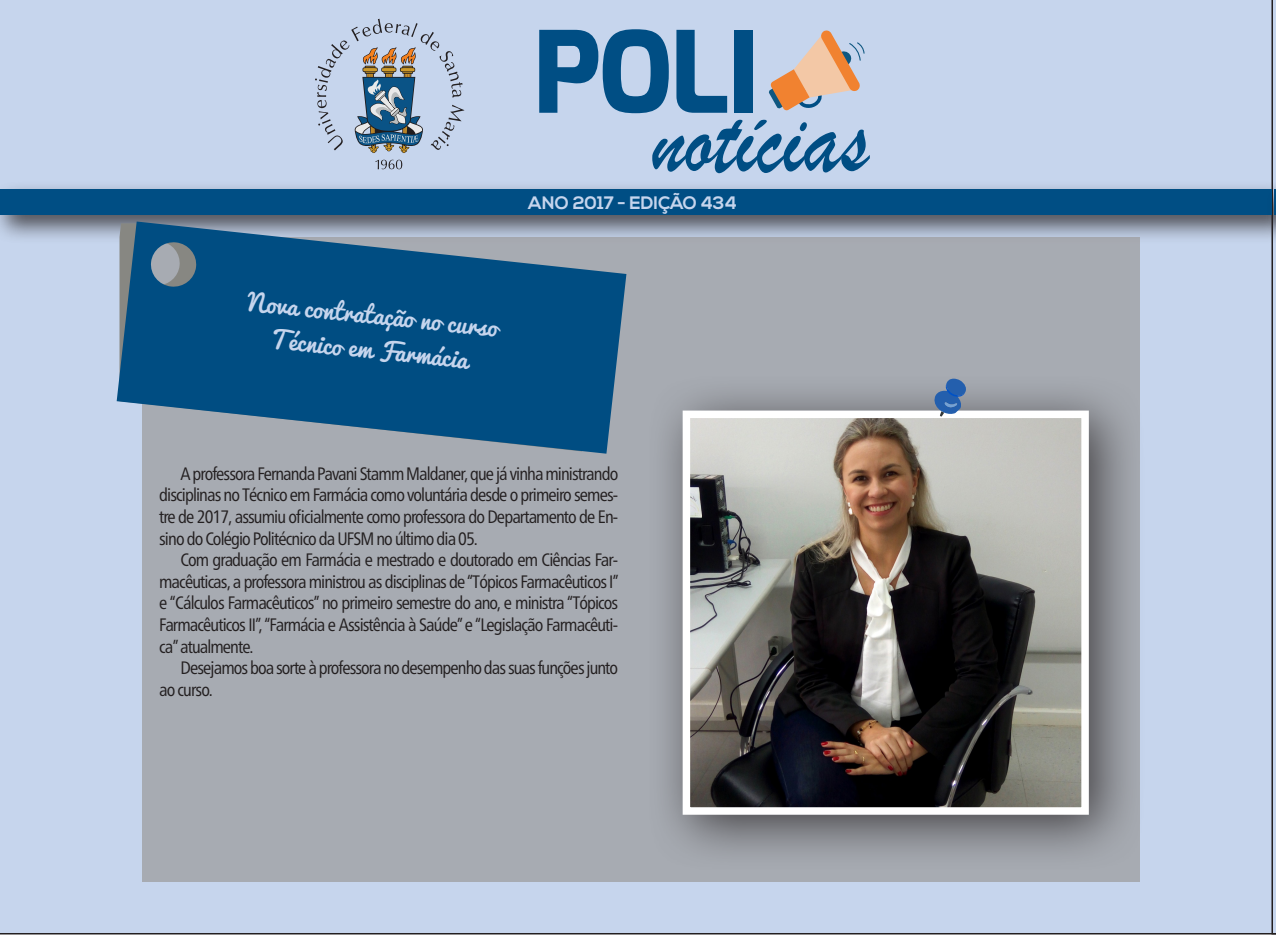
<style>
.page{position:relative;width:1276px;height:936px;background:#fff}
.page>*{position:absolute;margin:0;border:0;box-sizing:border-box;transform-origin:0 0}
.t1{font:24px/34.5px "Pacifico";color:#c6d5ed;text-align:center}
.t2{font:condensed 18px/21.6px "Frutiger Neue LTW1 G";letter-spacing:-.05em;color:#231f20;text-align:justify}
.t3{font:700 18px "Nexa";color:#c6d5ed}
</style>
<div class="page">
<div style="left:0;top:0;width:1271px;height:934px;background:#c6d5ed"></div>
<svg style="left:1271px;top:0;width:5px;height:934px;background:#949daf"></svg>
<svg style="left:539px;top:29px;width:130px;height:84px;background:#4f84ae"></svg>
<svg style="left:676px;top:30px;width:51px;height:83px;background:#6895bb"></svg>
<div style="left:734px;top:30px;width:18px;height:83px;background:#004e84"></div>
<svg style="left:315px;top:19px;width:149px;height:150px;background:#a8b8cc"></svg>
<svg style="left:652px;top:120px;width:218px;height:53px;background:#7ea3c6"></svg>
<svg style="left:768px;top:30px;width:96px;height:81px;background:#d2bbb0"></svg>
<div style="left:0;top:181px;width:1276px;height:63px;background:#231f20;opacity:.75"></div>
<div style="left:0;top:189px;width:1271px;height:26px;background:#004e84"></div>
<div style="left:1266px;top:181px;width:10px;height:63px;background:#231f20;opacity:.75"></div>
<hr style="left:1274px;top:189px;width:2px;height:26px;background:#004e84">
<div style="left:142px;top:238px;width:998px;height:643px;background:#a7abb2"></div>
<svg style="left:117px;top:221px;width:509px;height:232px;fill:#004d82"></svg>
<div style="left:645px;top:373px;width:502px;height:499px;background:#231f20;opacity:.75"></div>
<img style="left:691px;top:419px;width:389px;height:386px">
<div style="left:682px;top:410px;width:407px;height:404px;border:8px solid #fff"></div>
<svg style="left:933px;top:378px;width:34px;height:38px"></svg>
<p class="t3" style="left:528px;top:192px;width:210px">ANO 2017 - EDIÇÃO 434</p>
<p class="t1" style="left:250px;top:285px;width:253px;rotate:6deg">Nova contratação no curso<br>Técnico em Farmácia</p>
<p class="t2" style="left:159px;top:462px;width:460px;text-indent:21px">A professora Fernanda Pavani Stamm Maldaner, que já vinha ministrando disciplinas no Técnico em Farmácia como voluntária desde o primeiro semes&shy;tre de 2017, assumiu oficialmente como professora do Departamento de En&shy;sino do Colégio Politécnico da UFSM no último dia 05.</p>
<p class="t2" style="left:159px;top:549px;width:461px;text-indent:21px">Com graduação em Farmácia e mestrado e doutorado em Ciências Far&shy;macêuticas, a professora ministrou as disciplinas de “Tópicos Farmacêuticos I” e “Cálculos Farmacêuticos” no primeiro semestre do ano, e ministra “Tópicos Farmacêuticos II”, “Farmácia e Assistência à Saúde” e “Legislação Farmacêuti&shy;ca” atualmente.</p>
<p class="t2" style="left:159px;top:657px;width:460px;text-indent:21px">Desejamos boa sorte à professora no desempenho das suas funções junto ao curso.</p>
</div>
